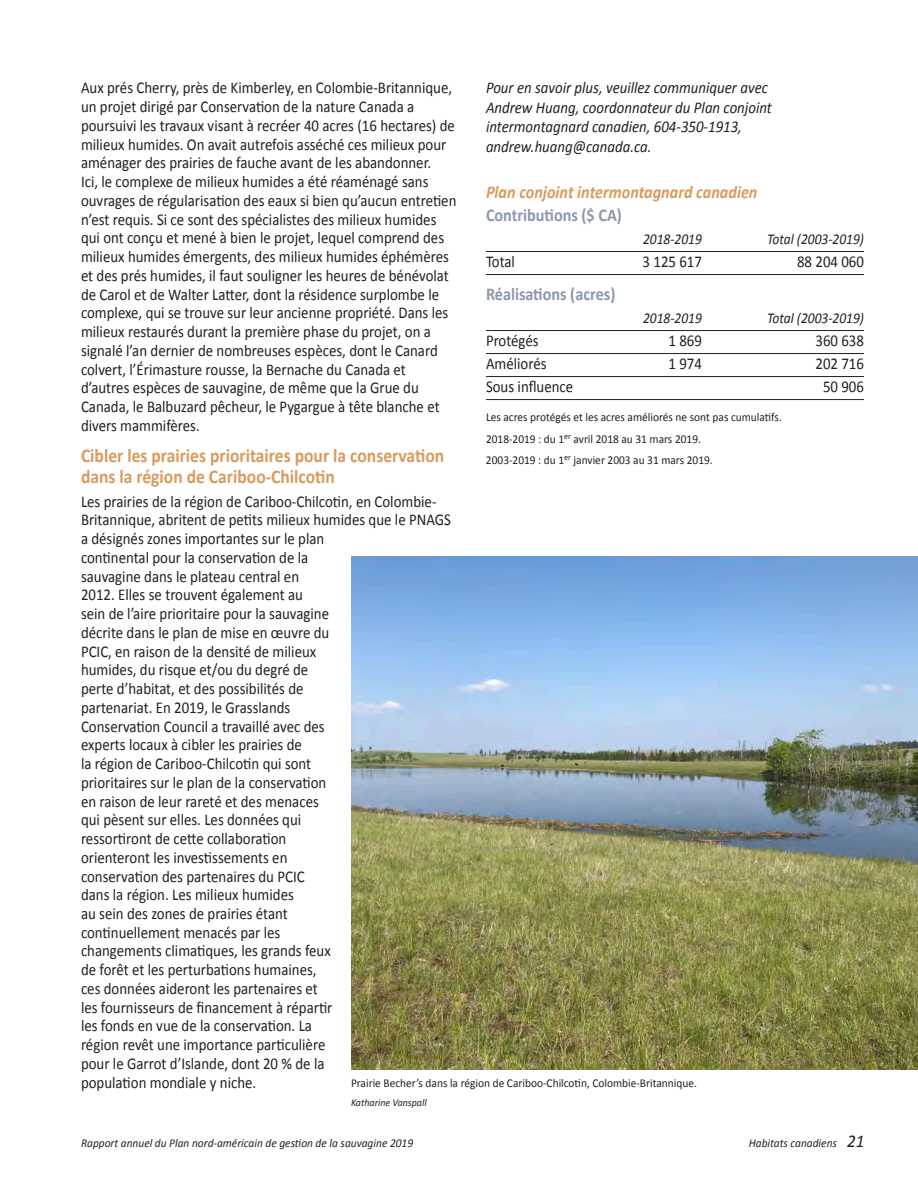
<style>
.page{position:relative;width:918px;height:1188px;background:#fff}
.page>*{position:absolute;margin:0;border:0;box-sizing:border-box;transform-origin:0 0}
.Sub-title{font:700 19.5px/21px "Calibri";color:#da9a5d;scale:.9 1}
.Main_text{font:700 18px "Calibri";color:#8c98aa;scale:.9 1}
.Main_text-2{font:italic 700 18px "Calibri";color:#da9a5d;scale:.9 1}
.Main_text-3{font:16.5px/18.8px "Calibri";color:#231f20;scale:.9 1}
.Main_text_italic{font:italic 16.5px/19.5px "Calibri";color:#231f20;scale:.9 1}
.Main_text-4{font:italic 15px "Calibri";color:#231f20;scale:.9 1}
.t1{font:12px "Calibri";color:#231f20;scale:.95 1}
.t2{font:italic 12px "Calibri";color:#231f20;scale:.95 1}
.Credit{font:italic 10.5px "Calibri";color:#231f20;scale:.95 1}
.s1{font-size:18px}
</style>
<div class="page">
<img style="left:351px;top:556px;width:567px;height:513px">
<hr style="left:486px;top:251px;width:378px;height:1px;background:#231f20">
<hr style="left:486px;top:274px;width:378px;height:1px;background:#231f20">
<hr style="left:486px;top:330px;width:378px;height:1px;background:#231f20">
<hr style="left:486px;top:353px;width:378px;height:1px;background:#231f20">
<hr style="left:486px;top:376px;width:378px;height:1px;background:#231f20">
<hr style="left:486px;top:399px;width:378px;height:1px;background:#231f20">
<p class="Main_text-3" style="left:81px;top:79px;width:419px">Aux prés Cherry, près de Kimberley, en Colombie-Britannique, un projet dirigé par Conservation de la nature Canada a poursuivi les travaux visant à recréer 40 acres (16 hectares) de milieux humides. On avait autrefois asséché ces milieux pour aménager des prairies de fauche avant de les abandonner.<br>Ici, le complexe de milieux humides a été réaménagé sans ouvrages de régularisation des eaux si bien qu’aucun entretien n’est requis. Si ce sont des spécialistes des milieux humides qui ont conçu et mené à bien le projet, lequel comprend des milieux humides émergents, des milieux humides éphémères et des prés humides, il faut souligner les heures de bénévolat de Carol et de Walter Latter, dont la résidence surplombe le complexe, qui se trouve sur leur ancienne propriété. Dans les milieux restaurés durant la première phase du projet, on a signalé l’an dernier de nombreuses espèces, dont le Canard colvert, l’Érimasture rousse, la Bernache du Canada et d’autres espèces de sauvagine, de même que la Grue du Canada, le Balbuzard pêcheur, le Pygargue à tête blanche et divers mammifères.</p>
<p class="Sub-title" style="left:81px;top:445px;width:405px">Cibler les prairies prioritaires pour la conservation dans la région de Cariboo-Chilcotin</p>
<p class="Main_text-3" style="left:81px;top:492px;width:413px">Les prairies de la région de Cariboo-Chilcotin, en Colombie-Britannique, abritent de petits milieux humides que le PNAGS a désignés zones importantes sur le plan<br>continental pour la conservation de la<br>sauvagine dans le plateau central en<br>2012. Elles se trouvent également au<br>sein de l’aire prioritaire pour la sauvagine<br>décrite dans le plan de mise en œuvre du<br>PCIC, en raison de la densité de milieux<br>humides, du risque et/ou du degré de<br>perte d’habitat, et des possibilités de<br>partenariat. En 2019, le Grasslands<br>Conservation Council a travaillé avec des<br>experts locaux à cibler les prairies de<br>la région de Cariboo-Chilcotin qui sont<br>prioritaires sur le plan de la conservation<br>en raison de leur rareté et des menaces<br>qui pèsent sur elles. Les données qui<br>ressortiront de cette collaboration<br>orienteront les investissements en<br>conservation des partenaires du PCIC<br>dans la région. Les milieux humides<br>au sein des zones de prairies étant<br>continuellement menacés par les<br>changements climatiques, les grands feux<br>de forêt et les perturbations humaines,<br>ces données aideront les partenaires et<br>les fournisseurs de financement à répartir<br>les fonds en vue de la conservation. La<br>région revêt une importance particulière<br>pour le Garrot d’Islande, dont 20 % de la<br>population mondiale y niche.</p>
<p class="Main_text_italic" style="left:486px;top:78px;width:319px">Pour en savoir plus, veuillez communiquer avec Andrew Huang, coordonnateur du Plan conjoint intermontagnard canadien, 604-350-1913, andrew.huang@canada.ca.</p>
<p class="Main_text-2" style="left:486px;top:181px;width:303px">Plan conjoint intermontagnard canadien</p>
<p class="Main_text" style="left:486px;top:204px;width:153px">Contributions ($ CA)</p>
<p class="Main_text-4" style="left:643px;top:229px;width:67px">2018-2019</p>
<p class="Main_text-4" style="left:767px;top:229px;width:109px">Total (2003-2019)</p>
<p class="Main_text-3" style="left:486px;top:253px;width:34px">Total</p>
<p class="Main_text-3" style="left:643px;top:253px;width:68px">3 125 617</p>
<p class="Main_text-3" style="left:797px;top:253px;width:76px">88 204 060</p>
<p class="Main_text" style="left:486px;top:283px;width:145px">Réalisations (acres)</p>
<p class="Main_text-4" style="left:643px;top:308px;width:67px">2018-2019</p>
<p class="Main_text-4" style="left:767px;top:308px;width:109px">Total (2003-2019)</p>
<p class="Main_text-3" style="left:486px;top:332px;width:60px">Protégés</p>
<p class="Main_text-3" style="left:669px;top:332px;width:39px">1 869</p>
<p class="Main_text-3" style="left:815px;top:332px;width:55px">360 638</p>
<p class="Main_text-3" style="left:486px;top:355px;width:69px">Améliorés</p>
<p class="Main_text-3" style="left:669px;top:355px;width:39px">1 974</p>
<p class="Main_text-3" style="left:815px;top:355px;width:55px">202 716</p>
<p class="Main_text-3" style="left:486px;top:378px;width:98px">Sous influence</p>
<p class="Main_text-3" style="left:823px;top:378px;width:47px">50 906</p>
<p class="t1" style="left:486px;top:409px;width:313px">Les acres protégés et les acres améliorés ne sont pas cumulatifs.</p>
<p class="t1" style="left:486px;top:431px;width:228px">2018-2019 : du 1<sup>er</sup> avril 2018 au 31 mars 2019.</p>
<p class="t1" style="left:486px;top:453px;width:240px">2003-2019 : du 1<sup>er</sup> janvier 2003 au 31 mars 2019.</p>
<p class="t1" style="left:351px;top:1076px;width:366px">Prairie Becher’s dans la région de Cariboo-Chilcotin, Colombie-Britannique.</p>
<p class="Credit" style="left:351px;top:1095px;width:81px">Katharine Vanspall</p>
<p class="t2" style="left:81px;top:1135px;width:351px">Rapport annuel du Plan nord-américain de gestion de la sauvagine 2019</p>
<p class="t2" style="left:749px;top:1135px;width:123px">Habitats canadiens <span class="s1">21</span></p>
</div>
